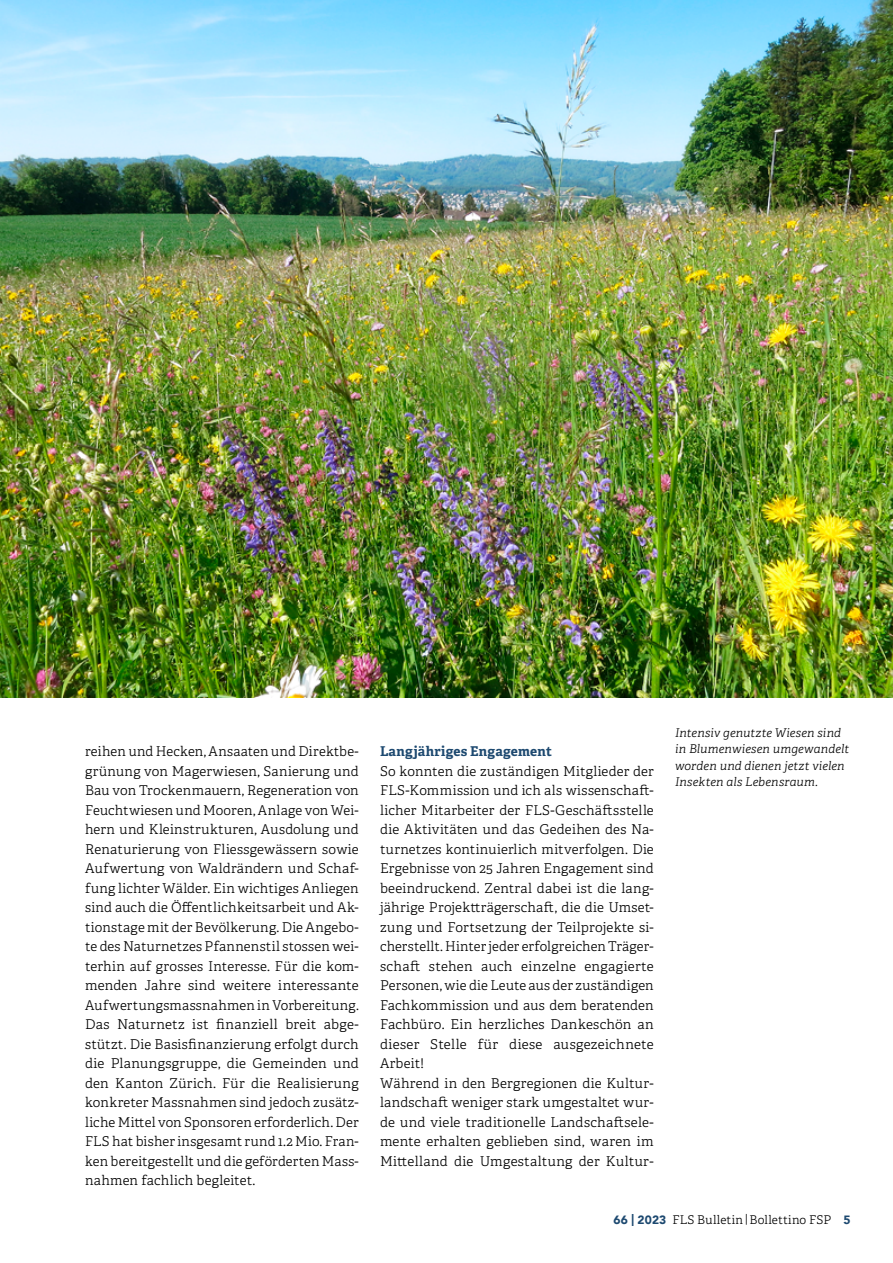
<style>
.page{position:relative;width:893px;height:1263px;background:#fff}
.page>*{position:absolute;margin:0;border:0;box-sizing:border-box;transform-origin:0 0}
.t1{font:300 13.5px/19.5px "Adelle";letter-spacing:.015em;color:#000;text-align:justify}
.t2{font:700 13.5px "Adelle";letter-spacing:.015em;color:#1d4970}
.t3{font:italic 300 12px/16.5px "Adelle";letter-spacing:.015em;color:#000}
.t4{font:300 12px "Adelle";letter-spacing:.015em;color:#000}
.s1{font-family:"Avenir";font-weight:900;color:#1d4970}
</style>
<div class="page">
<img style="left:0;top:0;width:893px;height:697px">
<p class="t1" style="left:85px;top:742px;width:275px">reihen und Hecken, Ansaaten und Direktbe&shy;grünung von Magerwiesen, Sanierung und Bau von Trockenmauern, Regeneration von Feuchtwiesen und Mooren, Anlage von Wei&shy;hern und Kleinstrukturen, Ausdolung und Renaturierung von Fliessgewässern sowie Aufwertung von Waldrändern und Schaf&shy;fung lichter Wälder. Ein wichtiges Anliegen sind auch die Öffentlichkeitsarbeit und Ak&shy;tionstage mit der Bevölkerung. Die Angebo&shy;te des Naturnetzes Pfannenstil stossen wei&shy;terhin auf grosses Interesse. Für die kom&shy;menden Jahre sind weitere interessante Aufwertungsmassnahmen in Vorbereitung.<br>Das Naturnetz ist finanziell breit abge&shy;stützt. Die Basisfinanzierung erfolgt durch die Planungsgruppe, die Gemeinden und den Kanton Zürich. Für die Realisierung konkreter Massnahmen sind jedoch zusätz&shy;liche Mittel von Sponsoren erforderlich. Der FLS hat bisher insgesamt rund 1.2 Mio. Fran&shy;ken bereitgestellt und die geförderten Mass&shy;nahmen fachlich begleitet.</p>
<p class="t2" style="left:380px;top:743px;width:173px">Langjähriges Engagement</p>
<p class="t1" style="left:380px;top:761px;width:275px;text-align:left">So konnten die zuständigen Mitglieder der FLS-Kommission und ich als wissenschaft&shy;licher Mitarbeiter der FLS-Geschäftsstelle die Aktivitäten und das Gedeihen des Na&shy;turnetzes kontinuierlich mitverfolgen. Die Ergebnisse von 25 Jahren Engagement sind beeindruckend. Zentral dabei ist die lang&shy;jährige Projektträgerschaft, die die Umset&shy;zung und Fortsetzung der Teilprojekte si&shy;cherstellt. Hinter jeder erfolgreichen Träger&shy;schaft stehen auch einzelne engagierte Personen, wie die Leute aus der zuständigen Fachkommission und aus dem beratenden Fachbüro. Ein herzliches Dankeschön an dieser Stelle für diese ausgezeichnete Arbeit!<br>Während in den Bergregionen die Kultur&shy;landschaft weniger stark umgestaltet wur&shy;de und viele traditionelle Landschaftsele&shy;mente erhalten geblieben sind, waren im Mittelland die Umgestaltung der Kultur-</p>
<p class="t3" style="left:675px;top:724px;width:175px">Intensiv genutzte Wiesen sind in Blumenwiesen umgewandelt worden und dienen jetzt vielen<br>Insekten als Lebensraum.</p>
<p class="t4" style="left:613px;top:1213px;width:239px"><span class="s1">66 | 2023</span> FLS Bulletin | Bollettino FSP <span class="s1">5</span></p>
</div>
